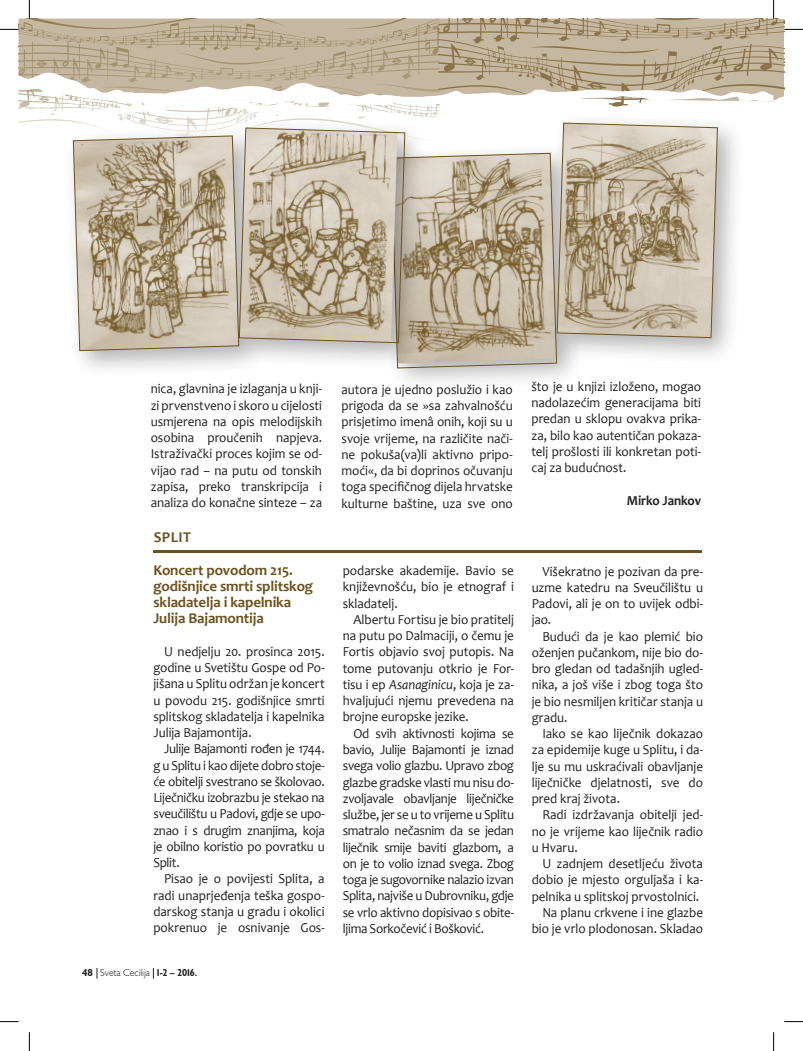
<style>
.page{position:relative;width:803px;height:1051px;background:#fff}
.page>*{position:absolute;margin:0;border:0;box-sizing:border-box;transform-origin:0 0}
.t1{font:700 15px/16.2px "Candara";letter-spacing:-.01em;color:#6b5220}
.t2{font:13.75px/16.2px "Candara";letter-spacing:-.005em;color:#231f20;text-align:justify;scale:.95 1}
.t3{font:700 13.75px "Candara";letter-spacing:-.005em;color:#231f20;scale:.95 1}
.t4{font:300 10px "Humanist 521 BT";color:#231f20}
.s1{font-style:italic}
.s2{font-weight:700}
.s3{font-weight:700;font-stretch:condensed}
</style>
<div class="page">
<div style="left:62px;top:125px;width:205px;height:254px;background:#231f20;opacity:.35"></div>
<svg style="left:73px;top:141px;width:155px;height:210px;background:#bdb098"></svg>
<div style="left:380px;top:142px;width:205px;height:254px;background:#231f20;opacity:.35"></div>
<svg style="left:433px;top:153px;width:124px;height:216px;background:#baac94"></svg>
<div style="left:228px;top:117px;width:205px;height:254px;background:#231f20;opacity:.35"></div>
<svg style="left:239px;top:141px;width:166px;height:202px;background:#bfb39d"></svg>
<div style="left:546px;top:112px;width:200px;height:254px;background:#231f20;opacity:.35"></div>
<svg style="left:556px;top:122px;width:162px;height:216px;background:#c1b49f"></svg>
<hr style="left:153px;top:550px;width:548px;height:3px;background:#6b5220">
<svg style="left:62px;top:136px;width:371px;height:5px"></svg>
<svg style="left:19px;top:120px;width:414px;height:16px"></svg>
<svg style="left:0;top:1021px;width:19px;height:1px"></svg>
<svg style="left:784px;top:1021px;width:19px;height:1px"></svg>
<svg style="left:29px;top:1032px;width:1px;height:19px"></svg>
<svg style="left:0;top:0;width:803px;height:120px"></svg>
<svg style="left:773px;top:1032px;width:1px;height:19px"></svg>
<p class="t2" style="left:151px;top:381px;width:182px">nica, glavnina je izlaganja u knji&shy;zi prvenstveno i skoro u cijelosti usmjerena na opis melodijskih osobina proučenih napjeva.<br>Istraživački proces kojim se od&shy;vijao rad – na putu od tonskih zapisa, preko transkripcija i analiza do konačne sinteze – za</p>
<p class="t2" style="left:341px;top:381px;width:182px">autora je ujedno poslužio i kao prigoda da se »sa zahvalnošću prisjetimo imenâ onih, koji su u svoje vrijeme, na različite nači&shy;ne pokuša(va)li aktivno pripo&shy;moći«, da bi doprinos očuvanju toga specifičnog dijela hrvatske kulturne baštine, uza sve ono</p>
<p class="t1" style="left:153px;top:521px;width:141px;line-height:32.5px">SPLIT<br>Koncert povodom 215.</p>
<p class="t1" style="left:153px;top:578px;width:161px">godišnjice smrti splitskog skladatelja i kapelnika<br>Julija Bajamontija</p>
<p class="t2" style="left:153px;top:643px;width:182px;text-indent:11px">U nedjelju 20. prosinca 2015. godine u Svetištu Gospe od Po&shy;jišana u Splitu održan je koncert u povodu 215. godišnjice smrti splitskog skladatelja i kapelnika Julija Bajamontija.</p>
<p class="t2" style="left:153px;top:741px;width:182px;text-indent:11px">Julije Bajamonti rođen je 1744. g u Splitu i kao dijete dobro stoje&shy;će obitelji svestrano se školovao.<br>Liječničku izobrazbu je stekao na sveučilištu u Padovi, gdje se upo&shy;znao i s drugim znanjima, koja je obilno koristio po povratku u Split.</p>
<p class="t2" style="left:153px;top:871px;width:182px;text-indent:11px">Pisao je o povijesti Splita, a radi unaprjeđenja teška gospo&shy;darskog stanja u gradu i okolici pokrenuo je osnivanje Gos-</p>
<p class="t2" style="left:343px;top:562px;width:182px">podarske akademije. Bavio se književnošću, bio je etnograf i skladatelj.</p>
<p class="t2" style="left:343px;top:611px;width:182px;text-indent:11px">Albertu Fortisu je bio pratitelj na putu po Dalmaciji, o čemu je Fortis objavio svoj putopis. Na tome putovanju otkrio je For&shy;tisu i ep <span class="s1">Asanaginicu</span>, koja je za&shy;hvaljujući njemu prevedena na brojne europske jezike.</p>
<p class="t2" style="left:343px;top:725px;width:182px;text-indent:11px">Od svih aktivnosti kojima se bavio, Julije Bajamonti je iznad svega volio glazbu. Upravo zbog glazbe gradske vlasti mu nisu do&shy;zvoljavale obavljanje liječničke službe, jer se u to vrijeme u Splitu smatralo nečasnim da se jedan liječnik smije baviti glazbom, a on je to volio iznad svega. Zbog toga je sugovornike nalazio izvan Splita, najviše u Dubrovniku, gdje se vrlo aktivno dopisivao s obite&shy;ljima Sorkočević i Bošković.</p>
<p class="t4" style="left:82px;top:966px;width:117px"><span class="s2">48</span> Sveta Cecilija <span class="s3">1-2 – 2016.</span></p>
<p class="t2" style="left:531px;top:378px;width:180px">što je u knjizi izloženo, mogao nadolazećim generacijama biti predan u sklopu ovakva prika&shy;za, bilo kao autentičan pokaza&shy;telj prošlosti ili konkretan poti&shy;caj za budućnost.</p>
<p class="t3" style="left:627px;top:492px;width:80px">Mirko Jankov</p>
<p class="t2" style="left:532px;top:563px;width:182px;text-indent:11px">Višekratno je pozivan da pre&shy;uzme katedru na Sveučilištu u Padovi, ali je on to uvijek odbi&shy;jao.</p>
<p class="t2" style="left:532px;top:628px;width:182px;text-indent:11px">Budući da je kao plemić bio oženjen pučankom, nije bio do&shy;bro gledan od tadašnjih ugled&shy;nika, a još više i zbog toga što je bio nesmiljen kritičar stanja u gradu.</p>
<p class="t2" style="left:532px;top:725px;width:182px;text-indent:11px">Iako se kao liječnik dokazao za epidemije kuge u Splitu, i da&shy;lje su mu uskraćivali obavljanje liječničke djelatnosti, sve do pred kraj života.</p>
<p class="t2" style="left:532px;top:807px;width:182px;text-indent:11px">Radi izdržavanja obitelji jed&shy;no je vrijeme kao liječnik radio u Hvaru.</p>
<p class="t2" style="left:532px;top:855px;width:182px;text-align:right">U zadnjem desetljeću života dobio je mjesto orguljaša i ka&shy;pelnika u splitskoj prvostolnici.<br>Na planu crkvene i ine glazbe bio je vrlo plodonosan. Skladao</p>
</div>
